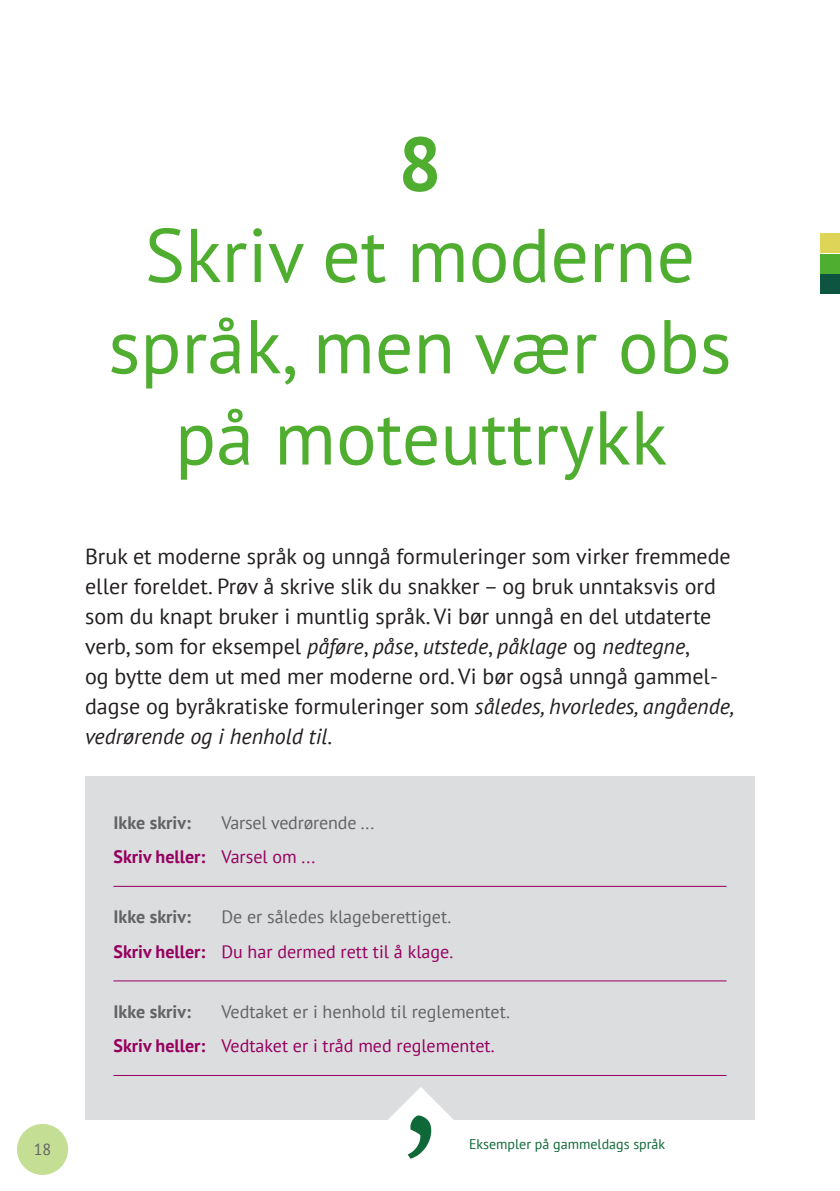
<style>
.page{position:relative;width:840px;height:1191px;background:#fff}
.page>*{position:absolute;margin:0;border:0;box-sizing:border-box;transform-origin:0 0}
.Tittel{font:76px/91.2px "PT Sans";color:#4fad2f;text-align:center}
.Brødtekst_SV{font:22px/30px "PT Sans";color:#231f20}
.Feil-eksempel{font:18px "PT Sans";color:#636366}
.Rett-eksempel{font:18px "PT Sans";color:#95005f}
.Feil-eksempel-2{font:700 18px "PT Sans";color:#636366}
.Rett-eksempel-2{font:700 18px "PT Sans";color:#95005f}
.t1{font:16px "PT Sans";color:#636366}
.Figurtekst{font:14px "PT Sans";color:#0f6838}
.s1{font-weight:700}
.s2{font-style:italic}
.s3{font-weight:400}
</style>
<div class="page">
<div style="left:819px;top:233px;width:20px;height:20px;background:#ded558"></div>
<div style="left:819px;top:274px;width:20px;height:19px;background:#0d5540"></div>
<div style="left:819px;top:254px;width:20px;height:20px;background:#4fad2f"></div>
<div style="left:85px;top:776px;width:669px;height:344px;background:#dcdddf"></div>
<svg style="left:388px;top:1087px;width:66px;height:72px"></svg>
<hr style="left:113px;top:886px;width:613px;height:1px;background:#95005f">
<hr style="left:113px;top:980px;width:613px;height:1px;background:#95005f">
<hr style="left:113px;top:1075px;width:613px;height:1px;background:#95005f">
<div style="left:17px;top:1124px;width:51px;height:51px;background:#c4de94;border-radius:50%"></div>
<p class="t1" style="left:34px;top:1139px;width:19px">18</p>
<p class="Tittel" style="left:108px;top:117px;width:624px"><span class="s1">8<br></span>Skriv et moderne språk, men vær obs på moteuttrykk</p>
<p class="Brødtekst_SV" style="left:85px;top:540px;width:650px">Bruk et moderne språk og unngå formuleringer som virker fremmede eller foreldet. Prøv å skrive slik du snakker – og bruk unntaksvis ord som du knapt bruker i muntlig språk. Vi bør unngå en del utdaterte verb, som for eksempel <span class="s2">påføre</span>, <span class="s2">påse</span>, <span class="s2">utstede</span>, <span class="s2">påklage</span> og <span class="s2">nedtegne</span>,<br>og bytte dem ut med mer moderne ord. Vi bør også unngå gammel&shy;dagse og byråkratiske formuleringer som <span class="s2">således, hvorledes, angående, vedrørende og i henhold til</span>.</p>
<p class="Feil-eksempel-2" style="left:113px;top:810px;width:79px">Ikke skriv:</p>
<p class="Feil-eksempel" style="left:221px;top:810px;width:154px">Varsel vedrørende ...</p>
<p class="Rett-eksempel-2" style="left:113px;top:845px;width:203px">Skriv heller: <span class="s3">Varsel om ...</span></p>
<p class="Feil-eksempel-2" style="left:113px;top:905px;width:79px">Ikke skriv:</p>
<p class="Feil-eksempel" style="left:221px;top:905px;width:231px">De er således klageberettiget.</p>
<p class="Rett-eksempel" style="left:113px;top:940px;width:341px"><span class="s1">Skriv heller:</span> Du har dermed rett til å klage.</p>
<p class="Feil-eksempel-2" style="left:113px;top:999px;width:79px">Ikke skriv:</p>
<p class="Feil-eksempel" style="left:221px;top:1000px;width:290px">Vedtaket er i henhold til reglementet.</p>
<p class="Rett-eksempel" style="left:113px;top:1034px;width:382px"><span class="s1">Skriv heller:</span> Vedtaket er i tråd med reglementet.</p>
<p class="Figurtekst" style="left:468px;top:1135px;width:198px">Eksempler på gammeldags språk</p>
</div>
